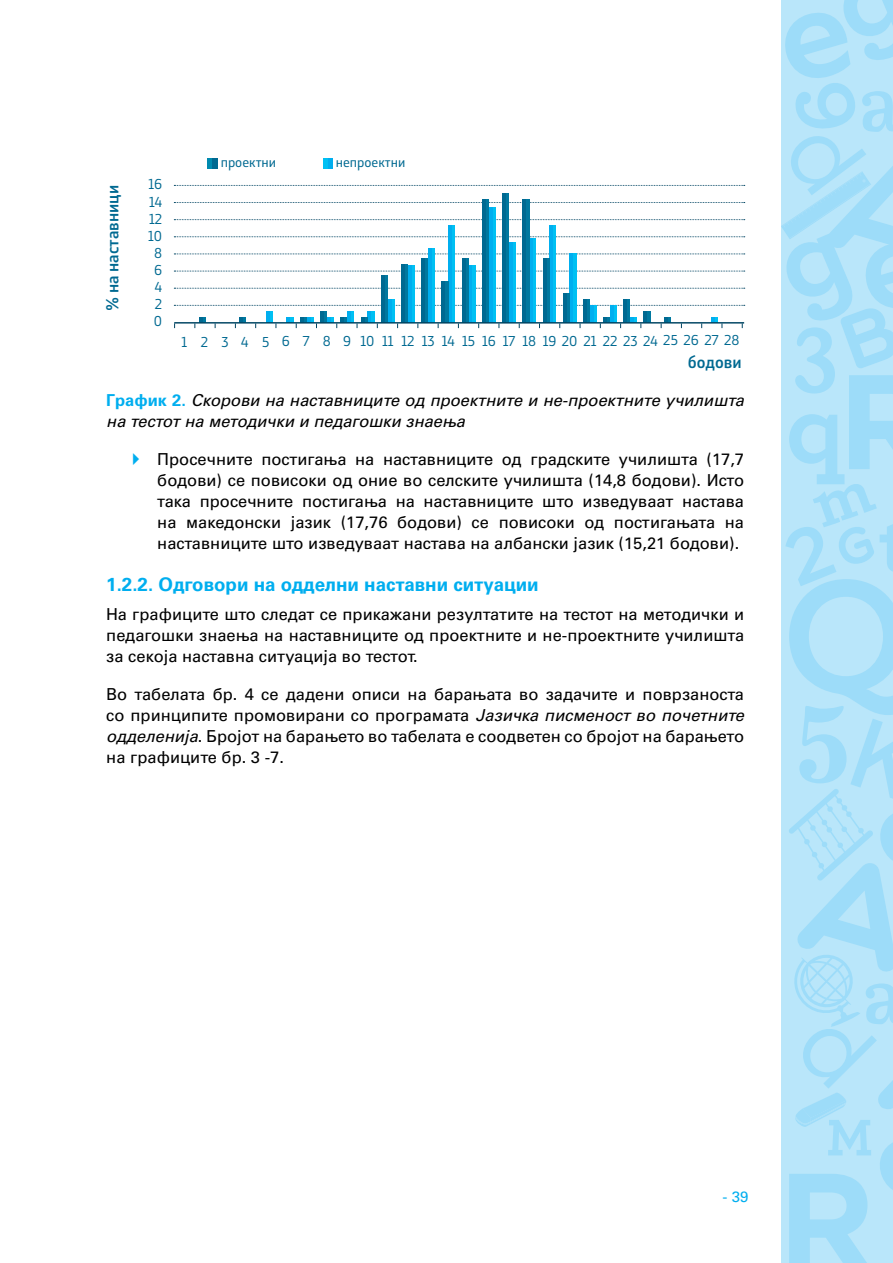
<style>
.page{position:relative;width:893px;height:1263px;background:#fff}
.page>*{position:absolute;margin:0;border:0;box-sizing:border-box;transform-origin:0 0}
.t1{font:700 18.75px "Univers C";color:#00aeef}
.t2{font:16.5px/21px "Univers C";color:#000;text-align:justify}
.t3{font:italic 16.5px/21px "Univers C";color:#000}
.t4{font:500 16.35px "Stobi Sans";color:#006991}
.t5{font:15px "Univers C";color:#00aeef}
.t6{font:13.35px "Stobi Sans";color:#006991}
.s1{font-weight:700;font-style:normal;color:#00aeef}
.s2{font-style:italic}
</style>
<div class="page">
<svg style="left:781px;top:0;width:112px;height:1263px;background:#afe2f9"></svg>
<svg style="left:174px;top:288px;width:571px;height:1px"></svg>
<svg style="left:174px;top:271px;width:571px;height:1px"></svg>
<svg style="left:174px;top:254px;width:571px;height:1px"></svg>
<svg style="left:174px;top:236px;width:571px;height:1px"></svg>
<svg style="left:174px;top:219px;width:571px;height:1px"></svg>
<svg style="left:174px;top:202px;width:571px;height:1px"></svg>
<svg style="left:174px;top:185px;width:571px;height:1px"></svg>
<svg style="left:391px;top:300px;width:4px;height:5px"></svg>
<hr style="left:388px;top:300px;width:3px;height:23px;background:#00aeef">
<svg style="left:411px;top:265px;width:4px;height:40px"></svg>
<hr style="left:408px;top:265px;width:3px;height:58px;background:#00aeef">
<div style="left:428px;top:248px;width:7px;height:75px;background:#00c0f3"></div>
<hr style="left:428px;top:248px;width:4px;height:75px;background:#00aeef">
<div style="left:448px;top:225px;width:7px;height:98px;background:#00c0f3"></div>
<hr style="left:448px;top:225px;width:4px;height:98px;background:#00aeef">
<div style="left:469px;top:265px;width:6px;height:58px;background:#00c0f3"></div>
<hr style="left:469px;top:265px;width:3px;height:58px;background:#00aeef">
<svg style="left:492px;top:208px;width:4px;height:97px"></svg>
<hr style="left:489px;top:208px;width:3px;height:115px;background:#00aeef">
<svg style="left:512px;top:242px;width:4px;height:63px"></svg>
<hr style="left:509px;top:242px;width:3px;height:81px;background:#00aeef">
<div style="left:529px;top:238px;width:7px;height:85px;background:#00c0f3"></div>
<svg style="left:529px;top:238px;width:4px;height:67px"></svg>
<div style="left:550px;top:225px;width:6px;height:98px;background:#00c0f3"></div>
<hr style="left:550px;top:225px;width:3px;height:98px;background:#00aeef">
<div style="left:570px;top:253px;width:6px;height:70px;background:#00c0f3"></div>
<hr style="left:570px;top:253px;width:3px;height:70px;background:#00aeef">
<svg style="left:384px;top:276px;width:4px;height:29px"></svg>
<hr style="left:381px;top:276px;width:3px;height:47px;background:#006991">
<div style="left:401px;top:264px;width:7px;height:59px;background:#00789f"></div>
<hr style="left:401px;top:264px;width:4px;height:59px;background:#006991">
<div style="left:421px;top:258px;width:7px;height:65px;background:#00789f"></div>
<hr style="left:421px;top:258px;width:4px;height:65px;background:#006991">
<div style="left:442px;top:282px;width:6px;height:41px;background:#00789f"></div>
<hr style="left:442px;top:282px;width:3px;height:41px;background:#006991">
<svg style="left:465px;top:258px;width:4px;height:47px"></svg>
<hr style="left:462px;top:258px;width:3px;height:65px;background:#006991">
<svg style="left:485px;top:199px;width:4px;height:106px"></svg>
<hr style="left:482px;top:199px;width:3px;height:124px;background:#006991">
<div style="left:502px;top:193px;width:7px;height:130px;background:#00789f"></div>
<hr style="left:502px;top:193px;width:4px;height:130px;background:#006991">
<div style="left:523px;top:199px;width:6px;height:124px;background:#00789f"></div>
<hr style="left:523px;top:199px;width:3px;height:124px;background:#006991">
<svg style="left:546px;top:258px;width:4px;height:47px"></svg>
<hr style="left:543px;top:258px;width:3px;height:65px;background:#006991">
<svg style="left:566px;top:293px;width:4px;height:12px"></svg>
<hr style="left:563px;top:293px;width:3px;height:30px;background:#006991">
<div style="left:583px;top:299px;width:7px;height:24px;background:#00789f"></div>
<hr style="left:583px;top:299px;width:4px;height:24px;background:#006991">
<div style="left:623px;top:299px;width:7px;height:24px;background:#00789f"></div>
<hr style="left:623px;top:299px;width:4px;height:24px;background:#006991">
<svg style="left:174px;top:305px;width:571px;height:23px"></svg>
<div style="left:324px;top:159px;width:9px;height:10px;background:#00c0f3"></div>
<div style="left:328px;top:159px;width:5px;height:10px;background:#00aeef"></div>
<div style="left:207px;top:159px;width:10px;height:10px;background:#008aaf"></div>
<div style="left:212px;top:159px;width:5px;height:10px;background:#006991"></div>
<p class="t4" style="left:101px;top:311px;width:127px;rotate:-90deg">% на наставници</p>
<p class="t6" style="left:149px;top:175px;width:15px">16</p>
<p class="t6" style="left:149px;top:192px;width:14px">14</p>
<p class="t6" style="left:149px;top:209px;width:15px">12</p>
<p class="t6" style="left:148px;top:226px;width:15px">10</p>
<p class="t6" style="left:154px;top:244px;width:10px">8</p>
<p class="t6" style="left:154px;top:261px;width:9px">6</p>
<p class="t6" style="left:155px;top:278px;width:9px">4</p>
<p class="t6" style="left:155px;top:295px;width:9px">2</p>
<p class="t6" style="left:154px;top:312px;width:10px">0</p>
<p class="t6" style="left:221px;top:153px;width:57px">проектни</p>
<p class="t6" style="left:336px;top:153px;width:71px">непроектни</p>
<p class="t6" style="left:182px;top:332px;width:559px">1 2 3 4 5 6 7 8 9 10 11 12 13 14 1516 17 1819202122232425262728</p>
<p class="t4" style="left:688px;top:350px;width:55px">бодови</p>
<p class="t3" style="left:106px;top:389px;width:639px"><span class="s1">График 2.</span> Скорови на наставниците од проектните и не-проектните училишта на тестот на методички и педагошки знаења</p>
<p class="t2" style="left:157px;top:448px;width:588px">Просечните постигања на наставниците од градските училишта (17,7 бодови) се повисоки од оние во селските училишта (14,8 бодови). Исто така просечните постигања на наставниците што изведуваат настава на македонски јазик (17,76 бодови) се повисоки од постигањата на наставниците што изведуваат настава на албански јазик (15,21 бодови).</p>
<p class="t1" style="left:106px;top:573px;width:434px">1.2.2. Одговори на одделни наставни ситуации</p>
<p class="t2" style="left:106px;top:604px;width:639px">На графиците што следат се прикажани резултатите на тестот на методички и педагошки знаења на наставниците од проектните и не-проектните училишта за секоја наставна ситуација во тестот.</p>
<p class="t2" style="left:106px;top:684px;width:639px">Во табелата бр. 4 се дадени описи на барањата во задачите и поврзаноста со принципите промовирани со програмата <span class="s2">Јазичка писменост во почетните одделенија</span>. Бројот на барањето во табелата е соодветен со бројот на барањето на графиците бр. 3 -7.</p>
<p class="t5" style="left:723px;top:1188px;width:27px">- 39</p>
</div>
